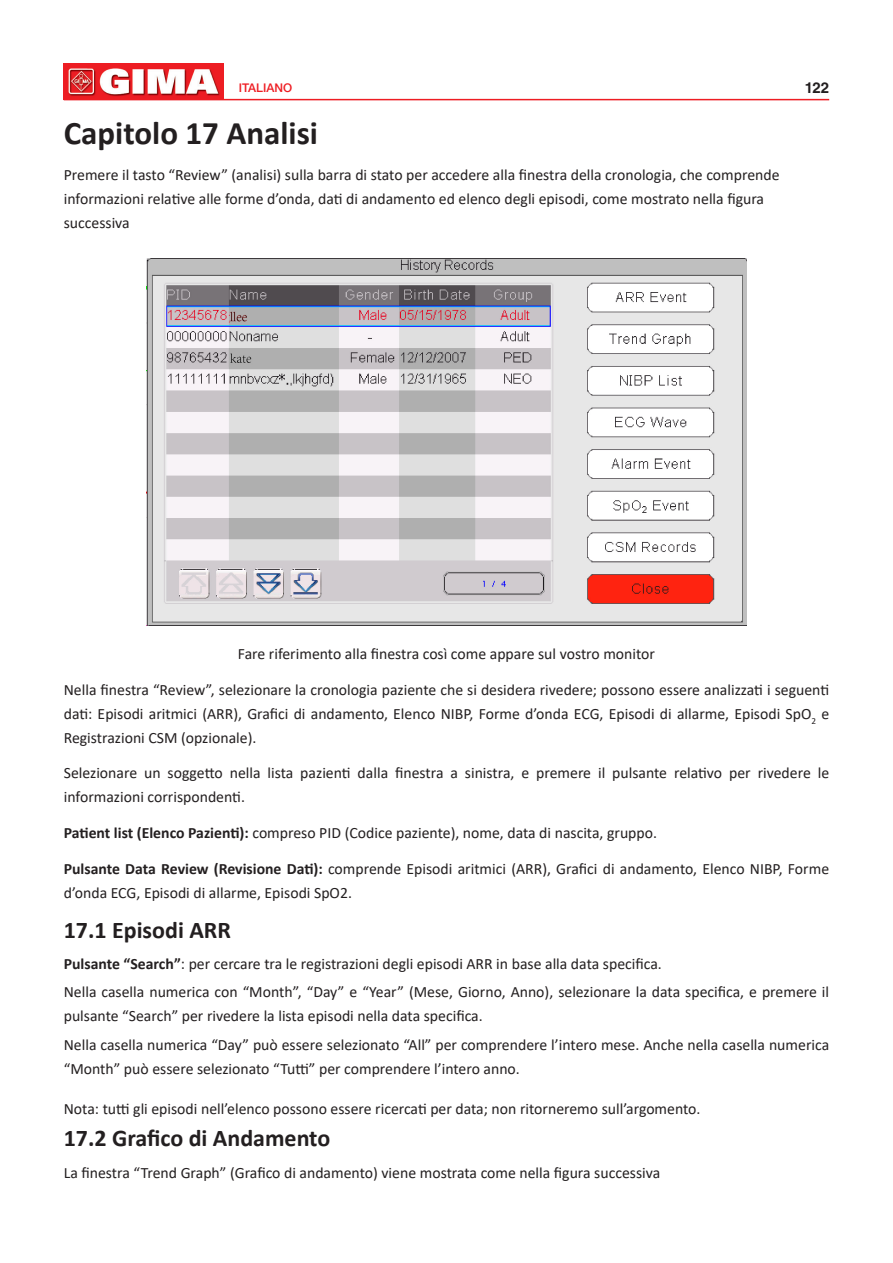
<style>
.page{position:relative;width:893px;height:1263px;background:#fff}
.page>*{position:absolute;margin:0;border:0;box-sizing:border-box;transform-origin:0 0}
.Normale{font:700 33px "Calibri";color:#231f20}
.Normale-2{font:700 24px "Calibri";color:#231f20}
.Normale-3{font:15.75px/24px "Calibri";color:#231f20}
.Titolo_2{font:15.75px "Calibri";color:#231f20}
.t1{font:700 15px "Helvetica LT Std";color:#231f20}
.t2{font:500 12px "Helvetica Neue LT Std";color:#ee1d23}
.s1{font-weight:700}
</style>
<div class="page">
<img style="left:64px;top:64px;width:159px;height:35px">
<hr style="left:64px;top:99px;width:765px;height:1px;background:#ee1d23">
<img style="left:146px;top:259px;width:601px;height:366px">
<p class="t2" style="left:239px;top:80px;width:55px">ITALIANO</p>
<p class="t1" style="left:805px;top:79px;width:26px">122</p>
<p class="Normale" style="left:64px;top:110px;width:256px">Capitolo 17 Analisi</p>
<p class="Normale-3" style="left:64px;top:162px;width:717px">Premere il tasto “Review” (analisi) sulla barra di stato per accedere alla finestra della cronologia, che comprende informazioni relative alle forme d’onda, dati di andamento ed elenco degli episodi, come mostrato nella figura successiva</p>
<p class="Normale-3" style="left:238px;top:641px;width:419px">Fare riferimento alla finestra così come appare sul vostro monitor</p>
<p class="Normale-3" style="left:64px;top:677px;width:767px;text-align:justify">Nella finestra “Review”, selezionare la cronologia paziente che si desidera rivedere; possono essere analizzati i seguenti dati: Episodi aritmici (ARR), Grafici di andamento, Elenco NIBP, Forme d’onda ECG, Episodi di allarme, Episodi SpO<sub>2</sub> e Registrazioni CSM (opzionale).</p>
<p class="Normale-3" style="left:64px;top:761px;width:767px">Selezionare un soggetto nella lista pazienti dalla finestra a sinistra, e premere il pulsante relativo per rivedere le informazioni corrispondenti.</p>
<p class="Normale-3" style="left:64px;top:820px;width:595px"><span class="s1">Patient list (Elenco Pazienti):</span> compreso PID (Codice paziente), nome, data di nascita, gruppo.</p>
<p class="Normale-3" style="left:64px;top:856px;width:767px"><span class="s1">Pulsante Data Review (Revisione Dati):</span> comprende Episodi aritmici (ARR), Grafici di andamento, Elenco NIBP, Forme d’onda ECG, Episodi di allarme, Episodi SpO2.</p>
<p class="Normale-2" style="left:64px;top:913px;width:169px">17.1 Episodi ARR</p>
<p class="Normale-3" style="left:64px;top:951px;width:600px"><span class="s1">Pulsante “Search”</span>: per cercare tra le registrazioni degli episodi ARR in base alla data specifica.</p>
<p class="Normale-3" style="left:64px;top:980px;width:767px">Nella casella numerica con “Month”, “Day” e “Year” (Mese, Giorno, Anno), selezionare la data specifica, e premere il pulsante “Search” per rivedere la lista episodi nella data specifica.</p>
<p class="Normale-3" style="left:64px;top:1032px;width:767px">Nella casella numerica “Day” può essere selezionato “All” per comprendere l’intero mese. Anche nella casella numerica “Month” può essere selezionato “Tutti” per comprendere l’intero anno.</p>
<p class="Titolo_2" style="left:64px;top:1097px;width:638px">Nota: tutti gli episodi nell’elenco possono essere ricercati per data; non ritorneremo sull’argomento.</p>
<p class="Normale-2" style="left:64px;top:1121px;width:268px">17.2 Grafico di Andamento</p>
<p class="Normale-3" style="left:64px;top:1160px;width:598px">La finestra “Trend Graph” (Grafico di andamento) viene mostrata come nella figura successiva</p>
</div>
